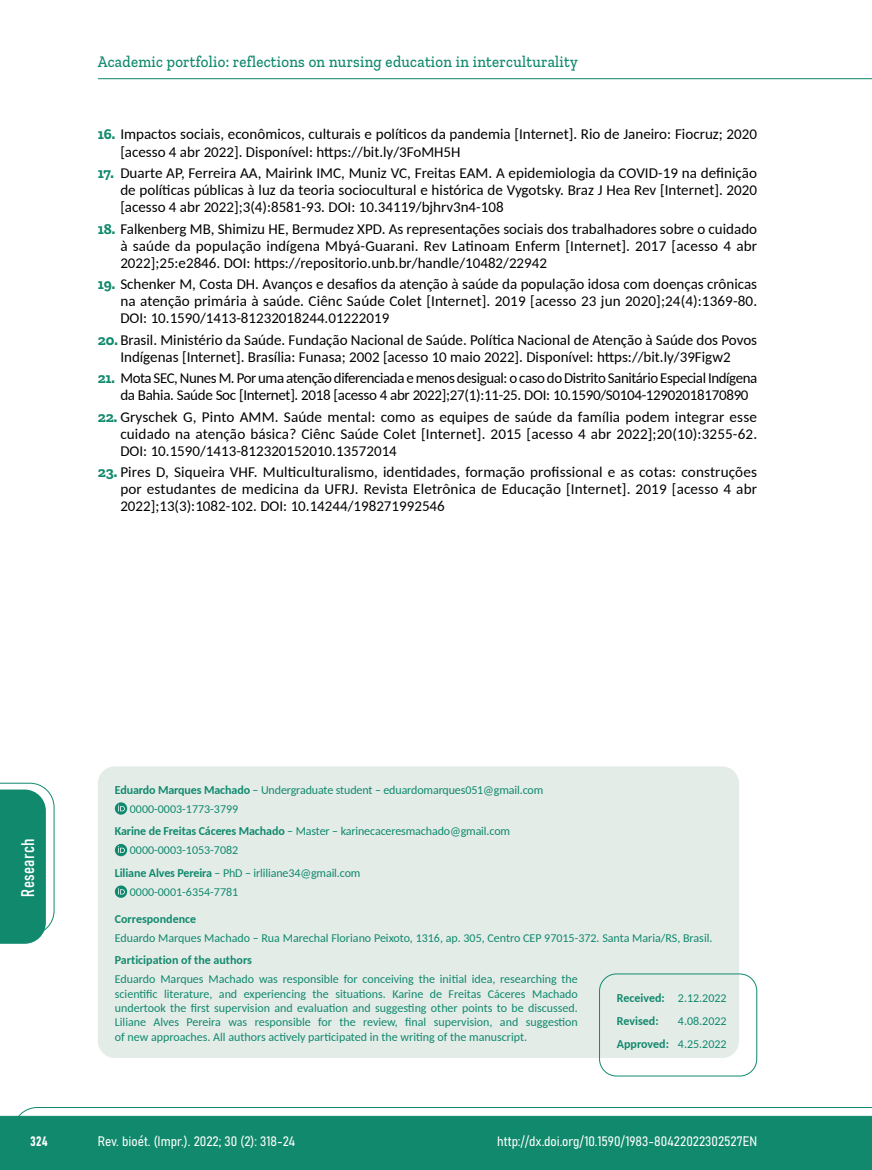
<style>
.page{position:relative;width:872px;height:1170px;background:#fff}
.page>*{position:absolute;margin:0;border:0;box-sizing:border-box;transform-origin:0 0}
.t1{font:18px "Bahnschrift";letter-spacing:.02em;color:#fff}
.t2{font:500 16.5px "Zilla Slab";letter-spacing:.02em;color:#10896d;scale:.9 1}
.t3{font:15px/17.1px "Carlito";color:#000;text-align:justify}
.t4{font:15px/17.1px "Carlito";letter-spacing:-.025em;color:#000}
.t5{font:13.5px "Bahnschrift";color:#fff}
.t6{font:12px/14.4px "Carlito";color:#10896d}
.t7{font:700 12px/23px "Carlito";color:#10896d}
.s1{font-family:"Zilla Slab";font-weight:700;color:#10896d}
.s2{font-weight:700}
.s3{font-weight:400}
</style>
<div class="page">
<svg style="left:12px;top:1107px;width:860px;height:62px;background:#2e987f"></svg>
<hr style="left:98px;top:78px;width:774px;height:1px;background:#10896d">
<div style="left:98px;top:766px;width:641px;height:291px;background:#e4ece8;border-radius:17px"></div>
<svg style="left:115px;top:802px;width:12px;height:12px"></svg>
<svg style="left:118px;top:804px;width:7px;height:7px"></svg>
<svg style="left:115px;top:843px;width:12px;height:13px"></svg>
<svg style="left:118px;top:846px;width:7px;height:6px"></svg>
<svg style="left:115px;top:885px;width:12px;height:12px"></svg>
<svg style="left:118px;top:887px;width:7px;height:7px"></svg>
<div style="left:599px;top:973px;width:158px;height:103px;border:1px solid #108a6e;border-radius:17px"></div>
<svg style="left:0;top:782px;width:55px;height:161px"></svg>
<p class="t2" style="left:98px;top:53px;width:534px">Academic portfolio: reflections on nursing education in interculturality</p>
<p class="t3" style="left:120px;top:125px;width:638px;text-indent:-22px"><span class="s1">16.</span> Impactos sociais, econômicos, culturais e políticos da pandemia [Internet]. Rio de Janeiro: Fiocruz; 2020 [acesso 4 abr 2022]. Disponível: https://bit.ly/3FoMH5H</p>
<p class="t3" style="left:120px;top:164px;width:638px;text-indent:-22px"><span class="s1">17.</span> Duarte AP, Ferreira AA, Mairink IMC, Muniz VC, Freitas EAM. A epidemiologia da COVID-19 na definição de políticas públicas à luz da teoria sociocultural e histórica de Vygotsky. Braz J Hea Rev [Internet]. 2020 [acesso 4 abr 2022];3(4):8581-93. DOI: 10.34119/bjhrv3n4-108</p>
<p class="t3" style="left:120px;top:219px;width:638px;text-indent:-22px"><span class="s1">18.</span> Falkenberg MB, Shimizu HE, Bermudez XPD. As representações sociais dos trabalhadores sobre o cuidado à saúde da população indígena Mbyá-Guarani. Rev Latinoam Enferm [Internet]. 2017 [acesso 4 abr 2022];25:e2846. DOI: https://repositorio.unb.br/handle/10482/22942</p>
<p class="t3" style="left:120px;top:275px;width:638px;text-indent:-22px"><span class="s1">19.</span> Schenker M, Costa DH. Avanços e desafios da atenção à saúde da população idosa com doenças crônicas na atenção primária à saúde. Ciênc Saúde Colet [Internet]. 2019 [acesso 23 jun 2020];24(4):1369-80.<br>DOI: 10.1590/1413-81232018244.01222019</p>
<p class="t3" style="left:98px;top:330px;width:661px;text-align:center"><span class="s1">20.</span> Brasil. Ministério da Saúde. Fundação Nacional de Saúde. Política Nacional de Atenção à Saúde dos Povos<br>Indígenas [Internet]. Brasília: Funasa; 2002 [acesso 10 maio 2022]. Disponível: https://bit.ly/39Figw2</p>
<p class="t4" style="left:120px;top:369px;width:638px;text-indent:-22px"><span class="s1">21.</span> Mota SEC, Nunes M. Por uma atenção diferenciada e menos desigual: o caso do Distrito Sanitário Especial Indígena da Bahia. Saúde Soc [Internet]. 2018 [acesso 4 abr 2022];27(1):11-25. DOI: 10.1590/S0104-12902018170890</p>
<p class="t3" style="left:120px;top:407px;width:638px;text-indent:-22px"><span class="s1">22.</span> Gryschek G, Pinto AMM. Saúde mental: como as equipes de saúde da família podem integrar esse cuidado na atenção básica? Ciênc Saúde Colet [Internet]. 2015 [acesso 4 abr 2022];20(10):3255-62.<br>DOI: 10.1590/1413-812320152010.13572014</p>
<p class="t3" style="left:120px;top:463px;width:638px;text-indent:-22px"><span class="s1">23.</span> Pires D, Siqueira VHF. Multiculturalismo, identidades, formação profissional e as cotas: construções por estudantes de medicina da UFRJ. Revista Eletrônica de Educação [Internet]. 2019 [acesso 4 abr 2022];13(3):1082-102. DOI: 10.14244/198271992546</p>
<p class="t1" style="left:14px;top:896px;width:59px;rotate:-90deg">Research</p>
<p class="t6" style="left:130px;top:780px;width:415px;line-height:18.6px;text-indent:-15px"><span class="s2">Eduardo Marques Machado</span> – Undergraduate student – eduardomarques051@gmail.com<br>0000-0003-1773-3799</p>
<p class="t6" style="left:130px;top:821px;width:382px;line-height:18.6px;text-indent:-15px"><span class="s2">Karine de Freitas Cáceres Machado</span> – Master – karinecaceresmachado@gmail.com<br>0000-0003-1053-7082</p>
<p class="t6" style="left:130px;top:863px;width:232px;line-height:18.6px;text-indent:-15px"><span class="s2">Liliane Alves Pereira</span> – PhD – irliliane34@gmail.com<br>0000-0001-6354-7781</p>
<p class="t7" style="left:115px;top:906px;width:83px">Correspondence</p>
<p class="t6" style="left:115px;top:929px;width:599px">Eduardo Marques Machado – Rua Marechal Floriano Peixoto, 1316, ap. 305, Centro CEP 97015-372. Santa Maria/RS, Brasil.</p>
<p class="t7" style="left:115px;top:948px;width:139px">Participation of the authors</p>
<p class="t6" style="left:115px;top:971px;width:464px;text-align:justify">Eduardo Marques Machado was responsible for conceiving the initial idea, researching the scientific literature, and experiencing the situations. Karine de Freitas Cáceres Machado undertook the first supervision and evaluation and suggesting other points to be discussed.<br>Liliane Alves Pereira was responsible for the review, final supervision, and suggestion of new approaches. All authors actively participated in the writing of the manuscript.</p>
<p class="t7" style="left:617px;top:985px;width:111px">Received: <span class="s3">2.12.2022<br></span>Revised:</p>
<p class="t6" style="left:617px;top:1008px;width:111px;line-height:23px;text-align:right">4.08.2022<br><span class="s2">Approved:</span> 4.25.2022</p>
<p class="t5" style="left:31px;top:1130px;width:19px">324</p>
<p class="t5" style="left:98px;top:1131px;width:199px">Rev. bioét. (Impr.). 2022; 30 (2): 318-24</p>
<p class="t5" style="left:497px;top:1131px;width:261px">http://dx.doi.org/10.1590/1983-80422022302527EN</p>
</div>
